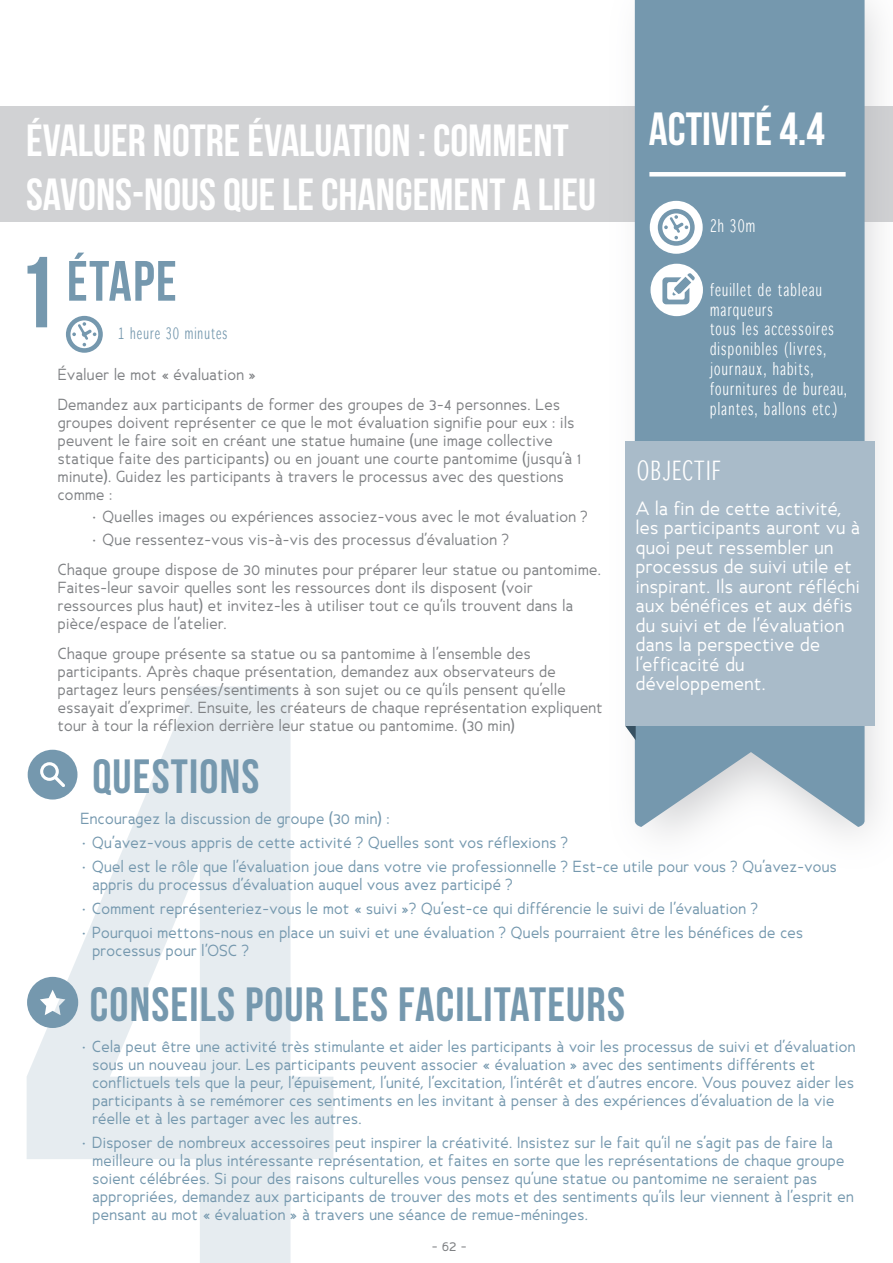
<style>
.page{position:relative;width:893px;height:1263px;background:#fff}
.page>*{position:absolute;margin:0;border:0;box-sizing:border-box;transform-origin:0 0}
.t1{font:100.65px "Bebas Neue";color:#7598ae}
.t2{font:56.7px "Bebas Neue";letter-spacing:.025em;color:#7598ae}
.t3{font:48px "Bebas Neue";letter-spacing:.025em;color:#7598ae}
.t4{font:46.5px "Bebas Neue";color:#fff}
.t5{font:45px/54px "Bebas Neue";color:#fff}
.t6{font:25.5px "Winterthur Condensed";letter-spacing:.065em;color:#fff}
.t7{font:18px/19.5px "Ancillary";letter-spacing:.025em;color:#fff}
.t8{font:16.5px/19.8px "Winterthur Condensed";letter-spacing:.07em;color:#fff}
.t9{font:15px/18px "Ancillary";letter-spacing:.025em;color:#7598ae}
.t10{font:15px/18px "Ancillary";letter-spacing:.025em;color:#808285}
.t11{font:15px "Winterthur Condensed";letter-spacing:.065em;color:#7598ae}
.t12{font:13.5px "Ancillary";color:#808285}
</style>
<div class="page">
<svg style="left:27px;top:686px;width:306px;height:577px;fill:#e6ecf0"></svg>
<div style="left:0;top:107px;width:893px;height:115px;background:#d1d2d4"></div>
<img style="left:600px;top:0;width:293px;height:835px">
<svg style="left:635px;top:0;width:230px;height:827px;background:#7d9db2"></svg>
<div style="left:649px;top:172px;width:197px;height:5px;background:#fff"></div>
<svg style="left:625px;top:726px;width:11px;height:14px"></svg>
<div style="left:625px;top:441px;width:249px;height:285px;background:#a9bbc9"></div>
<div style="left:650px;top:201px;width:53px;height:53px;background:#fff;border-radius:50%"></div>
<svg style="left:658px;top:209px;width:37px;height:37px"></svg>
<svg style="left:66px;top:316px;width:37px;height:37px"></svg>
<div style="left:650px;top:264px;width:53px;height:52px;background:#fff;border-radius:50%"></div>
<svg style="left:662px;top:273px;width:33px;height:31px"></svg>
<div style="left:28px;top:750px;width:49px;height:49px;background:#7598ae;border-radius:50%"></div>
<svg style="left:40px;top:762px;width:25px;height:25px"></svg>
<h3 class="t5" style="left:26px;top:113px;width:571px">ÉVALUER NOTRE ÉVALUATION : COMMENT<br>SAVONS-NOUS QUE LE CHANGEMENT A LIEU</h3>
<h3 class="t4" style="left:649px;top:103px;width:178px">ACTIVITÉ 4.4</h3>
<p class="t8" style="left:710px;top:218px;width:47px">2h 30m</p>
<h1 class="t1" style="left:17px;top:237px;width:41px">1</h1>
<h2 class="t2" style="left:67px;top:250px;width:111px">ÉTAPE</h2>
<p class="t8" style="left:710px;top:281px;width:139px">feuillet de tableau marqueurs<br>tous les accessoires disponibles (livres, journaux, habits, fournitures de bureau, plantes, ballons etc.)</p>
<p class="t11" style="left:118px;top:324px;width:111px">1 heure 30 minutes</p>
<p class="t10" style="left:58px;top:359px;width:504px;line-height:30px">Évaluer le mot « évaluation »<br>Demandez aux participants de former des groupes de 3-4 personnes. Les</p>
<p class="t10" style="left:58px;top:413px;width:524px">groupes doivent représenter ce que le mot évaluation signifie pour eux : ils peuvent le faire soit en créant une statue humaine (une image collective statique faite des participants) ou en jouant une courte pantomime (jusqu’à 1 minute). Guidez les participants à travers le processus avec des questions comme :</p>
<p class="t10" style="left:91px;top:508px;width:498px">• Quelles images ou expériences associez-vous avec le mot évaluation ?</p>
<p class="t10" style="left:58px;top:524px;width:545px;line-height:30px;text-indent:33px">• Que ressentez-vous vis-à-vis des processus d’évaluation ?<br>Chaque groupe dispose de 30 minutes pour préparer leur statue ou pantomime.</p>
<p class="t10" style="left:58px;top:578px;width:517px">Faites-leur savoir quelles sont les ressources dont ils disposent (voir ressources plus haut) et invitez-les à utiliser tout ce qu’ils trouvent dans la pièce/espace de l’atelier.</p>
<p class="t10" style="left:58px;top:644px;width:546px">Chaque groupe présente sa statue ou sa pantomime à l’ensemble des participants. Après chaque présentation, demandez aux observateurs de partagez leurs pensées/sentiments à son sujet ou ce qu’ils pensent qu’elle essayait d’exprimer. Ensuite, les créateurs de chaque représentation expliquent tour à tour la réflexion derrière leur statue ou pantomime. (30 min)</p>
<h3 class="t3" style="left:92px;top:750px;width:168px">QUESTIONS</h3>
<p class="t9" style="left:80px;top:809px;width:311px">Encouragez la discussion de groupe (30 min) :</p>
<p class="t9" style="left:80px;top:833px;width:489px">• Qu’avez-vous appris de cette activité ? Quelles sont vos réflexions ?</p>
<p class="t9" style="left:92px;top:857px;width:746px;text-indent:-12px">• Quel est le rôle que l’évaluation joue dans votre vie professionnelle ? Est-ce utile pour vous ? Qu’avez-vous appris du processus d’évaluation auquel vous avez participé ?</p>
<p class="t9" style="left:80px;top:899px;width:679px">• Comment représenteriez-vous le mot « suivi »? Qu’est-ce qui différencie le suivi de l’évaluation ?</p>
<p class="t9" style="left:92px;top:923px;width:712px;text-indent:-12px">• Pourquoi mettons-nous en place un suivi et une évaluation ? Quels pourraient être les bénéfices de ces processus pour l’OSC ?</p>
<h3 class="t6" style="left:637px;top:455px;width:86px">OBJECTIF</h3>
<p class="t7" style="left:636px;top:498px;width:226px">A la fin de cette activité, les participants auront vu à quoi peut ressembler un processus de suivi utile et inspirant. Ils auront réfléchi aux bénéfices et aux défis du suivi et de l’évaluation dans la perspective de l’efficacité du développement.</p>
<h3 class="t3" style="left:90px;top:978px;width:537px">CONSEILS POUR LES FACILITATEURS</h3>
<p class="t9" style="left:92px;top:1037px;width:764px;text-indent:-12px">• Cela peut être une activité très stimulante et aider les participants à voir les processus de suivi et d’évaluation sous un nouveau jour. Les participants peuvent associer « évaluation » avec des sentiments différents et conflictuels tels que la peur, l’épuisement, l’unité, l’excitation, l’intérêt et d’autres encore. Vous pouvez aider les participants à se remémorer ces sentiments en les invitant à penser à des expériences d’évaluation de la vie réelle et à les partager avec les autres.</p>
<p class="t9" style="left:92px;top:1133px;width:763px;text-indent:-12px">• Disposer de nombreux accessoires peut inspirer la créativité. Insistez sur le fait qu’il ne s’agit pas de faire la meilleure ou la plus intéressante représentation, et faites en sorte que les représentations de chaque groupe soient célébrées. Si pour des raisons culturelles vous pensez qu’une statue ou pantomime ne seraient pas appropriées, demandez aux participants de trouver des mots et des sentiments qu’ils leur viennent à l’esprit en pensant au mot « évaluation » à travers une séance de remue-méninges.</p>
<p class="t12" style="left:432px;top:1237px;width:37px">- 62 -</p>
</div>
